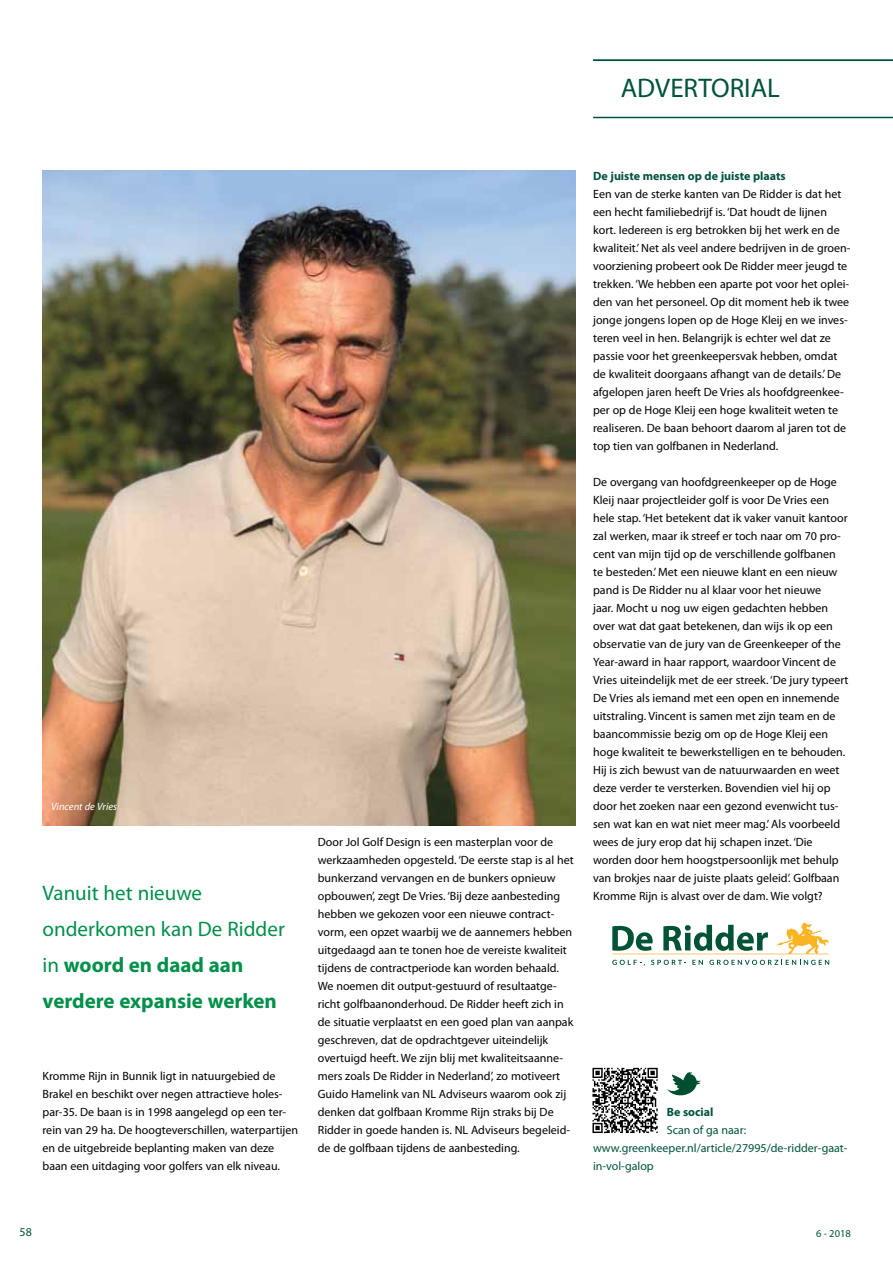
<style>
.page{position:relative;width:893px;height:1263px;background:#fff}
.page>*{position:absolute;margin:0;border:0;box-sizing:border-box;transform-origin:0 0}
.t1{font:27px "Myriad Pro";color:#00533d}
.t2{font:21px/36px "Myriad Pro";color:#00904a}
.t3{font:12px/18px "Myriad Pro";color:#000}
.t4{font:12px/18px "Myriad Pro";color:#00533d}
.t5{font:700 12px "Myriad Pro";color:#00533d}
.t6{font:italic 10.5px "Myriad Pro";color:#fff}
.t7{font:10.5px "Myriad Pro";color:#00533d}
.s1{font-weight:700}
</style>
<div class="page">
<hr style="left:593px;top:117px;width:300px;height:1px;background:#00533d">
<hr style="left:593px;top:60px;width:300px;height:1px;background:#00533d">
<img style="left:43px;top:170px;width:533px;height:656px">
<svg style="left:612px;top:923px;width:217px;height:31px"></svg>
<svg style="left:612px;top:960px;width:33px;height:6px"></svg>
<svg style="left:651px;top:960px;width:35px;height:5px"></svg>
<svg style="left:692px;top:960px;width:11px;height:5px"></svg>
<svg style="left:709px;top:960px;width:120px;height:5px"></svg>
<svg style="left:592px;top:1068px;width:66px;height:65px"></svg>
<svg style="left:667px;top:1072px;width:34px;height:23px"></svg>
<h1 class="t1" style="left:621px;top:71px;width:161px">ADVERTORIAL</h1>
<p class="t6" style="left:51px;top:800px;width:68px">Vincent de Vries</p>
<h2 class="t2" style="left:43px;top:875px;width:244px">Vanuit het nieuwe onderkomen kan De Ridder in <span class="s1">woord en daad aan verdere expansie werken</span></h2>
<p class="t3" style="left:43px;top:1067px;width:257px">Kromme Rijn in Bunnik ligt in natuurgebied de Brakel en beschikt over negen attractieve holes&shy;par-35. De baan is in 1998 aangelegd op een ter&shy;rein van 29 ha. De hoogteverschillen, waterpartijen en de uitgebreide beplanting maken van deze baan een uitdaging voor golfers van elk niveau.</p>
<p class="t3" style="left:318px;top:833px;width:257px">Door Jol Golf Design is een masterplan voor de werkzaamheden opgesteld. ‘De eerste stap is al het bunkerzand vervangen en de bunkers opnieuw opbouwen’, zegt De Vries. ‘Bij deze aanbesteding hebben we gekozen voor een nieuwe contract&shy;vorm, een opzet waarbij we de aannemers hebben uitgedaagd aan te tonen hoe de vereiste kwaliteit tijdens de contractperiode kan worden behaald.<br>We noemen dit output-gestuurd of resultaatge&shy;richt golfbaanonderhoud. De Ridder heeft zich in de situatie verplaatst en een goed plan van aanpak geschreven, dat de opdrachtgever uiteindelijk overtuigd heeft. We zijn blij met kwaliteitsaanne&shy;mers zoals De Ridder in Nederland’, zo motiveert Guido Hamelink van NL Adviseurs waarom ook zij denken dat golfbaan Kromme Rijn straks bij De Ridder in goede handen is. NL Adviseurs begeleid&shy;de de golfbaan tijdens de aanbesteding.</p>
<p class="t5" style="left:593px;top:168px;width:194px">De juiste mensen op de juiste plaats</p>
<p class="t3" style="left:593px;top:185px;width:259px">Een van de sterke kanten van De Ridder is dat het een hecht familiebedrijf is. ‘Dat houdt de lijnen kort. Iedereen is erg betrokken bij het werk en de kwaliteit.’ Net als veel andere bedrijven in de groen&shy;voorziening probeert ook De Ridder meer jeugd te trekken. ‘We hebben een aparte pot voor het oplei&shy;den van het personeel. Op dit moment heb ik twee jonge jongens lopen op de Hoge Kleij en we inves&shy;teren veel in hen. Belangrijk is echter wel dat ze passie voor het greenkeepersvak hebben, omdat de kwaliteit doorgaans afhangt van de details.’ De afgelopen jaren heeft De Vries als hoofdgreenkee&shy;per op de Hoge Kleij een hoge kwaliteit weten te realiseren. De baan behoort daarom al jaren tot de top tien van golfbanen in Nederland.</p>
<p class="t3" style="left:593px;top:473px;width:257px">De overgang van hoofdgreenkeeper op de Hoge Kleij naar projectleider golf is voor De Vries een hele stap. ‘Het betekent dat ik vaker vanuit kantoor zal werken, maar ik streef er toch naar om 70 pro&shy;cent van mijn tijd op de verschillende golfbanen te besteden.’ Met een nieuwe klant en een nieuw pand is De Ridder nu al klaar voor het nieuwe<br>jaar. Mocht u nog uw eigen gedachten hebben over wat dat gaat betekenen, dan wijs ik op een observatie van de jury van de Greenkeeper of the Year-award in haar rapport, waardoor Vincent de Vries uiteindelijk met de eer streek. ‘De jury typeert De Vries als iemand met een open en innemende uitstraling. Vincent is samen met zijn team en de baancommissie bezig om op de Hoge Kleij een hoge kwaliteit te bewerkstelligen en te behouden.<br>Hij is zich bewust van de natuurwaarden en weet deze verder te versterken. Bovendien viel hij op door het zoeken naar een gezond evenwicht tus&shy;sen wat kan en wat niet meer mag.’ Als voorbeeld wees de jury erop dat hij schapen inzet. ‘Die worden door hem hoogstpersoonlijk met behulp van brokjes naar de juiste plaats geleid’. Golfbaan Kromme Rijn is alvast over de dam. Wie volgt?</p>
<p class="t5" style="left:667px;top:1104px;width:48px">Be social</p>
<p class="t4" style="left:593px;top:1121px;width:256px;text-indent:74px">Scan of ga naar: www.greenkeeper.nl/article/27995/de-ridder-gaat&shy;in-vol-galop</p>
<p class="t4" style="left:20px;top:1222px;width:14px">58</p>
<p class="t7" style="left:816px;top:1227px;width:36px">6 - 2018</p>
</div>
